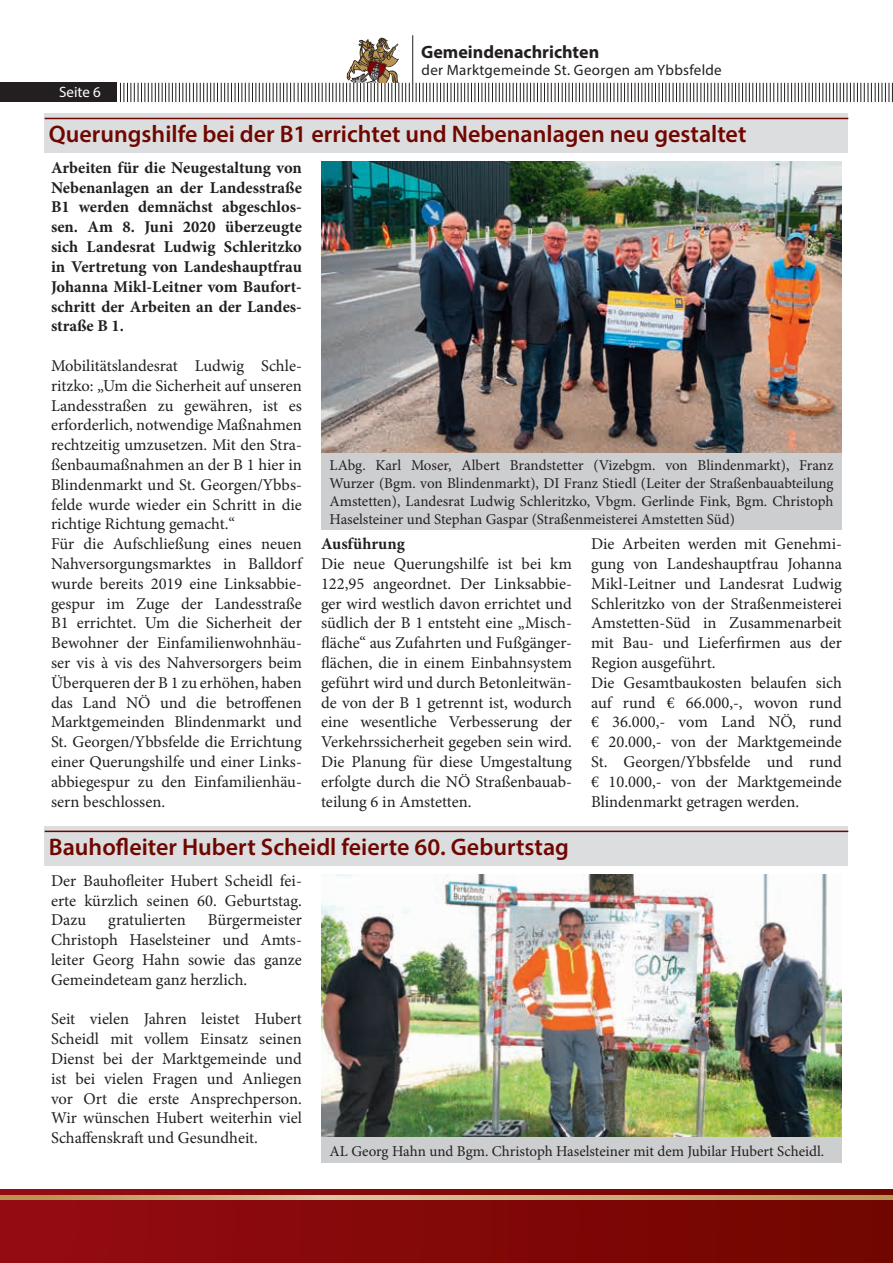
<style>
.page{position:relative;width:893px;height:1263px;background:#fff}
.page>*{position:absolute;margin:0;border:0;box-sizing:border-box;transform-origin:0 0}
.t1{font:600 24px "Myriad Pro";color:#700600}
.t2{font:700 18px "Myriad Pro";color:#231f20}
.t3{font:16.5px/19.8px "Minion Pro";color:#231f20;text-align:justify}
.t4{font:700 16.5px/19.8px "Minion Pro";letter-spacing:-.005em;color:#231f20;text-align:justify}
.t5{font:15px/18px "Minion Pro";letter-spacing:-.005em;color:#231f20;text-align:justify}
.t6{font:15px "Myriad Pro";letter-spacing:.02em;color:#231f20}
.t7{font:15px "Myriad Pro";color:#fff}
</style>
<div class="page">
<hr style="left:412px;top:35px;width:1px;height:67px;background:#231f20">
<svg style="left:416px;top:83px;width:477px;height:19px"></svg>
<div style="left:0;top:83px;width:117px;height:19px;background:#231f20"></div>
<svg style="left:120px;top:37px;width:290px;height:65px"></svg>
<div style="left:0;top:1189px;width:893px;height:74px;background:linear-gradient(to right,#961015,#730a02)"></div>
<svg style="left:0;top:1195px;width:893px;height:4px;background:#c9aa79"></svg>
<img style="left:321px;top:874px;width:521px;height:263px">
<img style="left:321px;top:162px;width:521px;height:291px">
<div style="left:45px;top:826px;width:803px;height:40px;background:#dcdddf"></div>
<div style="left:45px;top:113px;width:803px;height:40px;background:#dcdddf"></div>
<hr style="left:45px;top:831px;width:803px;height:1px;background:#700600">
<hr style="left:45px;top:118px;width:803px;height:1px;background:#700600">
<div style="left:321px;top:1137px;width:521px;height:26px;background:#cdced0"></div>
<div style="left:321px;top:453px;width:521px;height:76px;background:#cdced0"></div>
<p class="t2" style="left:421px;top:40px;width:180px">Gemeindenachrichten</p>
<p class="t7" style="left:59px;top:83px;width:43px">Seite 6</p>
<p class="t6" style="left:422px;top:61px;width:302px">der Marktgemeinde St. Georgen am Ybbsfelde</p>
<h1 class="t1" style="left:49px;top:119px;width:699px">Querungshilfe bei der B1 errichtet und Nebenanlagen neu gestaltet</h1>
<p class="t4" style="left:51px;top:157px;width:252px">Arbeiten für die Neugestaltung von Nebenanlagen an der Landesstraße B1 werden demnächst abgeschlos&shy;sen. Am 8. Juni 2020 überzeugte sich Landesrat Ludwig Schleritzko in Vertretung von Landeshauptfrau Johanna Mikl-Leitner vom Baufort&shy;schritt der Arbeiten an der Landes&shy;straße B 1.</p>
<p class="t3" style="left:51px;top:356px;width:252px;text-align:left">Mobilitätslandesrat Ludwig Schle&shy;ritzko: „Um die Sicherheit auf unseren Landesstraßen zu gewähren, ist es erforderlich, notwendige Maßnahmen rechtzeitig umzusetzen. Mit den Stra&shy;ßenbaumaßnahmen an der B 1 hier in Blindenmarkt und St. Georgen/Ybbs&shy;felde wurde wieder ein Schritt in die richtige Richtung gemacht.“<br>Für die Aufschließung eines neuen Nahversorgungsmarktes in Balldorf wurde bereits 2019 eine Linksabbie&shy;gespur im Zuge der Landesstraße B1 errichtet. Um die Sicherheit der Bewohner der Einfamilienwohnhäu&shy;ser vis à vis des Nahversorgers beim Überqueren der B 1 zu erhöhen, haben das Land NÖ und die betroffenen Marktgemeinden Blindenmarkt und St. Georgen/Ybbsfelde die Errichtung einer Querungshilfe und einer Links&shy;abbiegespur zu den Einfamilienhäu&shy;sern beschlossen.</p>
<p class="t5" style="left:330px;top:456px;width:505px">LAbg. Karl Moser, Albert Brandstetter (Vizebgm. von Blindenmarkt), Franz Wurzer (Bgm. von Blindenmarkt), DI Franz Stiedl (Leiter der Straßenbauabteilung Amstetten), Landesrat Ludwig Schleritzko, Vbgm. Gerlinde Fink, Bgm. Christoph Haselsteiner und Stephan Gaspar (Straßenmeisterei Amstetten Süd)</p>
<p class="t4" style="left:321px;top:534px;width:85px">Ausführung</p>
<p class="t3" style="left:321px;top:554px;width:252px">Die neue Querungshilfe ist bei km 122,95 angeordnet. Der Linksabbie&shy;ger wird westlich davon errichtet und südlich der B 1 entsteht eine „Misch&shy;fläche“ aus Zufahrten und Fußgänger&shy;flächen, die in einem Einbahnsystem geführt wird und durch Betonleitwän&shy;de von der B 1 getrennt ist, wodurch eine wesentliche Verbesserung der Verkehrssicherheit gegeben sein wird.<br>Die Planung für diese Umgestaltung erfolgte durch die NÖ Straßenbauab&shy;teilung 6 in Amstetten.</p>
<p class="t3" style="left:591px;top:534px;width:252px;text-align:left">Die Arbeiten werden mit Genehmi&shy;gung von Landeshauptfrau Johanna<br>Mikl-Leitner und Landesrat Ludwig<br>Schleritzko von der Straßenmeisterei<br>Amstetten-Süd in Zusammenarbeit mit Bau- und Lieferfirmen aus der<br>Region ausgeführt.<br>Die Gesamtbaukosten belaufen sich auf rund € 66.000,-, wovon rund € 36.000,- vom Land NÖ, rund € 20.000,- von der Marktgemeinde<br>St. Georgen/Ybbsfelde und rund € 10.000,- von der Marktgemeinde<br>Blindenmarkt getragen werden.</p>
<h1 class="t1" style="left:49px;top:832px;width:522px">Bauhofleiter Hubert Scheidl feierte 60. Geburtstag</h1>
<p class="t3" style="left:51px;top:871px;width:252px">Der Bauhofleiter Hubert Scheidl fei&shy;erte kürzlich seinen 60. Geburtstag.<br>Dazu</p>
<p class="t3" style="left:108px;top:910px;width:79px">gratulierten</p>
<p class="t3" style="left:51px;top:910px;width:252px;text-indent:157px">Bürgermeister Christoph Haselsteiner und Amts&shy;leiter Georg Hahn sowie das ganze Gemeindeteam ganz herzlich.</p>
<p class="t3" style="left:51px;top:1009px;width:252px">Seit vielen Jahren leistet Hubert Scheidl mit vollem Einsatz seinen Dienst bei der Marktgemeinde und ist bei vielen Fragen und Anliegen vor Ort die erste Ansprechperson.<br>Wir wünschen Hubert weiterhin viel Schaffenskraft und Gesundheit.</p>
<p class="t5" style="left:330px;top:1142px;width:496px">AL Georg Hahn und Bgm. Christoph Haselsteiner mit dem Jubilar Hubert Scheidl.</p>
</div>
